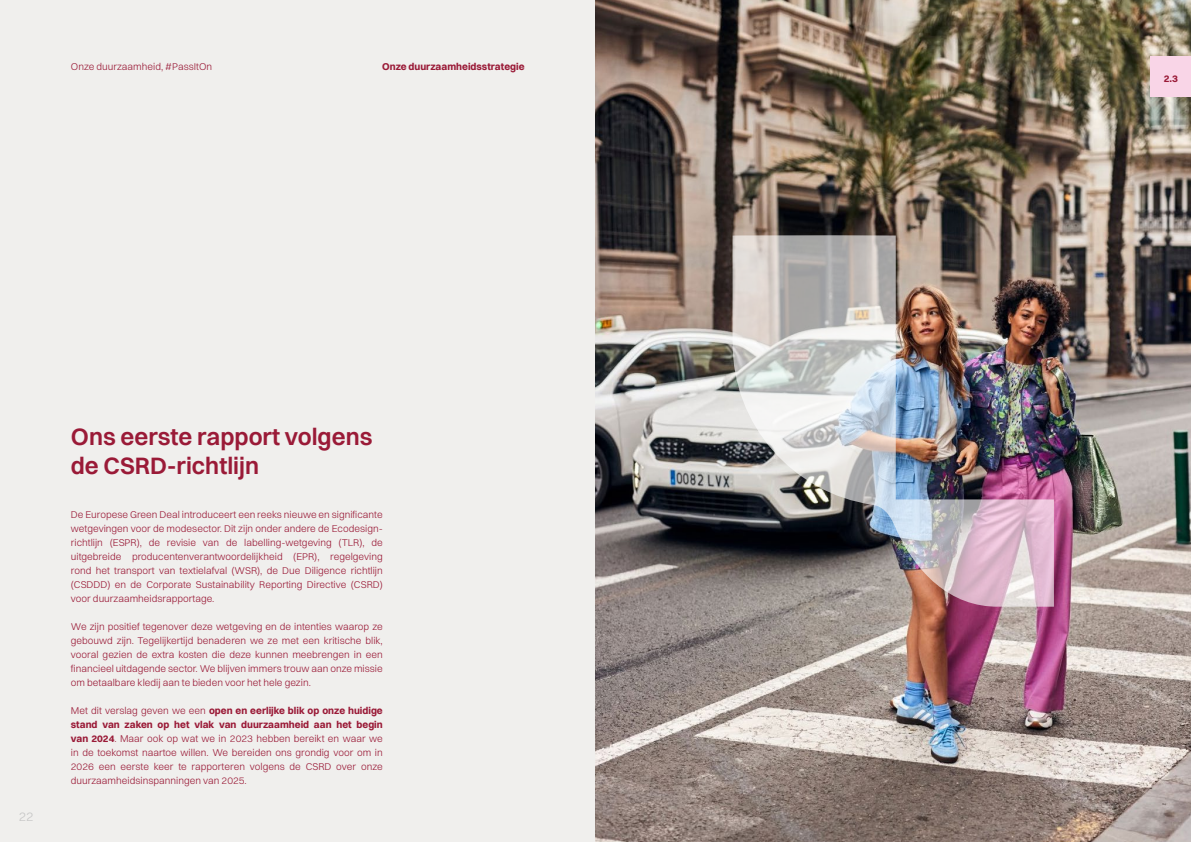
<style>
.page{position:relative;width:1191px;height:842px;background:#fff}
.page>*{position:absolute;margin:0;border:0;box-sizing:border-box;transform-origin:0 0}
.t1{font:600 24px/28.8px "Switzer";color:#9a1a37}
.t2{font:300 13px "Switzer";color:#c6c6c6}
.t3{font:300 10px/14px "Switzer";color:#9a1a37;text-align:justify}
.t4{font:700 10px "Switzer";color:#9a1a37}
.s1{font-weight:700}
</style>
<div class="page">
<div style="left:0;top:0;width:595px;height:842px;background:#f0efed"></div>
<img style="left:595px;top:0;width:596px;height:842px">
<div style="left:1150px;top:57px;width:41px;height:40px;background:#f9d5e7"></div>
<img style="left:732px;top:235px;width:322px;height:372px">
<p class="t3" style="left:71px;top:59px;width:143px">Onze duurzaamheid, #PassItOn</p>
<p class="t4" style="left:382px;top:60px;width:144px">Onze duurzaamheidsstrategie</p>
<h2 class="t2" style="left:19px;top:808px;width:16px">22</h2>
<h1 class="t1" style="left:71px;top:422px;width:303px">Ons eerste rapport volgens de CSRD-richtlijn</h1>
<p class="t3" style="left:71px;top:507px;width:313px">De Europese Green Deal introduceert een reeks nieuwe en significante wetgevingen voor de modesector. Dit zijn onder andere de Ecodesign&shy;richtlijn (ESPR), de revisie van de labelling-wetgeving (TLR), de uitgebreide producentenverantwoordelijkheid (EPR), regelgeving rond het transport van textielafval (WSR), de Due Diligence richtlijn (CSDDD) en de Corporate Sustainability Reporting Directive (CSRD) voor duurzaamheidsrapportage.</p>
<p class="t3" style="left:71px;top:619px;width:313px">We zijn positief tegenover deze wetgeving en de intenties waarop ze gebouwd zijn. Tegelijkertijd benaderen we ze met een kritische blik, vooral gezien de extra kosten die deze kunnen meebrengen in een financieel uitdagende sector. We blijven immers trouw aan onze missie om betaalbare kledij aan te bieden voor het hele gezin.</p>
<p class="t3" style="left:71px;top:703px;width:313px">Met dit verslag geven we een <span class="s1">open en eerlijke blik op onze huidige stand van zaken op het vlak van duurzaamheid aan het begin van 2024</span>. Maar ook op wat we in 2023 hebben bereikt en waar we in de toekomst naartoe willen. We bereiden ons grondig voor om in 2026 een eerste keer te rapporteren volgens de CSRD over onze duurzaamheidsinspanningen van 2025.</p>
<p class="t4" style="left:1163px;top:72px;width:16px">2.3</p>
</div>
